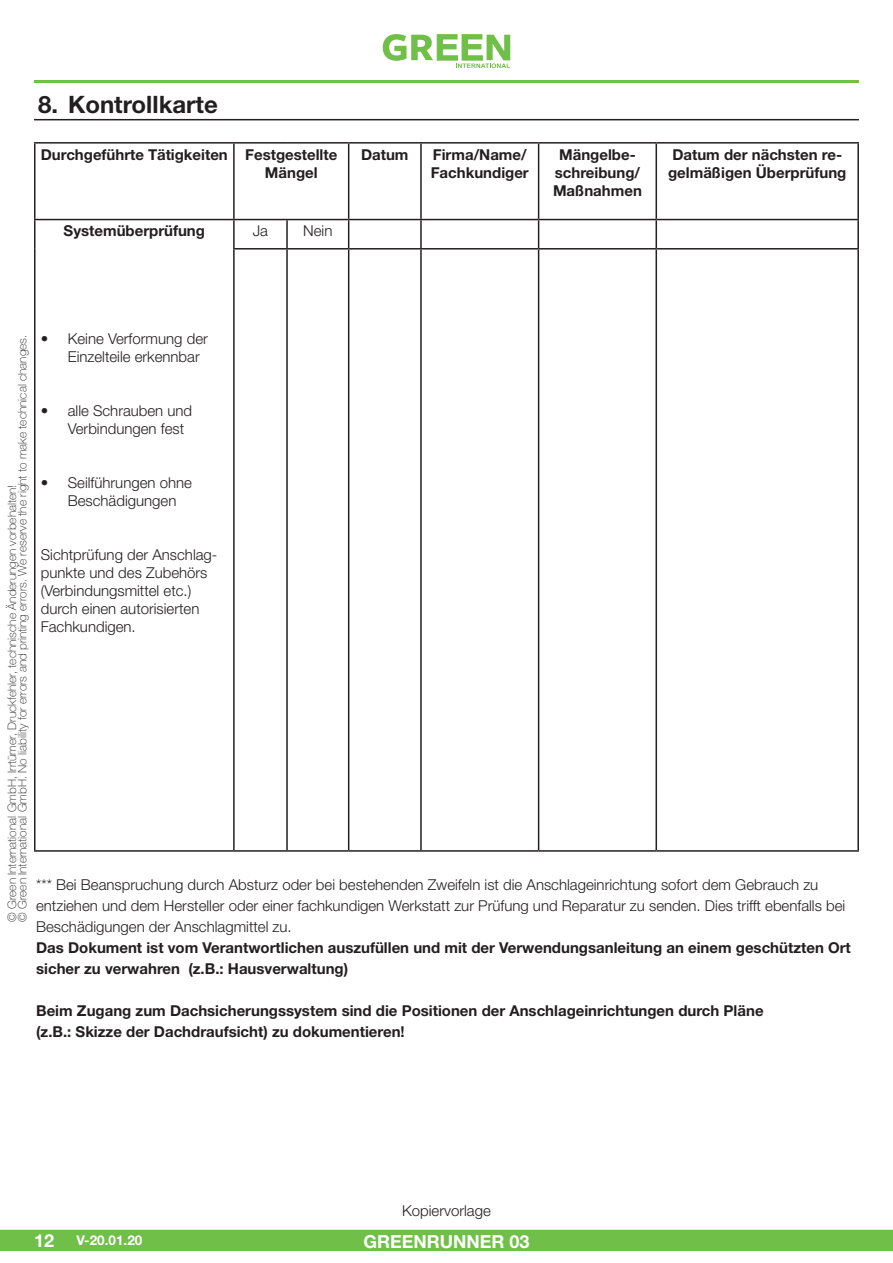
<style>
.page{position:relative;width:893px;height:1263px;background:#fff}
.page>*{position:absolute;margin:0;border:0;box-sizing:border-box;transform-origin:0 0}
.t1{font:700 24px "Helvetica Neue LT Std";color:#231f20}
.t2{font:700 18px "Helvetica Neue LT Std";color:#fff}
.t3{font:300 15px/18px "Helvetica Neue LT Std";color:#231f20}
.t4{font:700 15px/18px "Helvetica Neue LT Std";color:#231f20}
.t5{font:700 13.5px "Helvetica Neue LT Std";color:#fff}
.t6{font:100 11.7px/10.5px "Helvetica Neue LT Std";color:#231f20}
</style>
<div class="page">
<svg style="left:383px;top:34px;width:127px;height:34px"></svg>
<hr style="left:34px;top:80px;width:825px;height:3px;background:#70bf49">
<div style="left:0;top:1229px;width:893px;height:22px;background:#70bf49"></div>
<hr style="left:34px;top:142px;width:200px;height:2px;background:#231f20">
<hr style="left:34px;top:144px;width:2px;height:75px;background:#231f20">
<hr style="left:234px;top:142px;width:53px;height:2px;background:#231f20">
<hr style="left:233px;top:144px;width:2px;height:75px;background:#231f20">
<hr style="left:287px;top:142px;width:62px;height:2px;background:#231f20">
<hr style="left:349px;top:142px;width:72px;height:2px;background:#231f20">
<hr style="left:348px;top:144px;width:1px;height:75px;background:#231f20">
<hr style="left:421px;top:142px;width:118px;height:2px;background:#231f20">
<hr style="left:420px;top:144px;width:2px;height:75px;background:#231f20">
<hr style="left:539px;top:142px;width:117px;height:2px;background:#231f20">
<hr style="left:538px;top:144px;width:1px;height:75px;background:#231f20">
<hr style="left:656px;top:142px;width:203px;height:2px;background:#231f20">
<hr style="left:655px;top:144px;width:2px;height:75px;background:#231f20">
<hr style="left:857px;top:144px;width:2px;height:75px;background:#231f20">
<hr style="left:34px;top:219px;width:200px;height:1px;background:#231f20">
<hr style="left:34px;top:220px;width:2px;height:29px;background:#231f20">
<hr style="left:234px;top:219px;width:53px;height:1px;background:#231f20">
<hr style="left:233px;top:220px;width:2px;height:28px;background:#231f20">
<hr style="left:287px;top:219px;width:62px;height:1px;background:#231f20">
<hr style="left:286px;top:220px;width:2px;height:28px;background:#231f20">
<hr style="left:349px;top:219px;width:72px;height:1px;background:#231f20">
<svg style="left:348px;top:220px;width:1px;height:28px"></svg>
<hr style="left:421px;top:219px;width:118px;height:1px;background:#231f20">
<hr style="left:420px;top:220px;width:2px;height:28px;background:#231f20">
<hr style="left:539px;top:219px;width:117px;height:1px;background:#231f20">
<svg style="left:538px;top:220px;width:1px;height:28px"></svg>
<hr style="left:656px;top:219px;width:203px;height:1px;background:#231f20">
<hr style="left:655px;top:220px;width:2px;height:28px;background:#231f20">
<hr style="left:857px;top:220px;width:2px;height:28px;background:#231f20">
<hr style="left:34px;top:249px;width:2px;height:601px;background:#231f20">
<hr style="left:233px;top:248px;width:54px;height:2px;background:#231f20">
<hr style="left:233px;top:250px;width:2px;height:600px;background:#231f20">
<hr style="left:287px;top:248px;width:62px;height:2px;background:#231f20">
<hr style="left:286px;top:250px;width:2px;height:600px;background:#231f20">
<hr style="left:349px;top:248px;width:72px;height:2px;background:#231f20">
<hr style="left:348px;top:250px;width:1px;height:600px;background:#231f20">
<hr style="left:421px;top:248px;width:118px;height:2px;background:#231f20">
<hr style="left:420px;top:250px;width:2px;height:600px;background:#231f20">
<hr style="left:539px;top:248px;width:117px;height:2px;background:#231f20">
<hr style="left:538px;top:250px;width:1px;height:600px;background:#231f20">
<hr style="left:656px;top:248px;width:203px;height:2px;background:#231f20">
<hr style="left:655px;top:250px;width:2px;height:600px;background:#231f20">
<hr style="left:857px;top:250px;width:2px;height:600px;background:#231f20">
<hr style="left:34px;top:850px;width:200px;height:2px;background:#231f20">
<hr style="left:234px;top:850px;width:53px;height:2px;background:#231f20">
<hr style="left:287px;top:850px;width:62px;height:2px;background:#231f20">
<hr style="left:349px;top:850px;width:72px;height:2px;background:#231f20">
<hr style="left:421px;top:850px;width:118px;height:2px;background:#231f20">
<hr style="left:539px;top:850px;width:117px;height:2px;background:#231f20">
<hr style="left:656px;top:850px;width:203px;height:2px;background:#231f20">
<hr style="left:34px;top:119px;width:825px;height:1px;background:#231f20">
<h1 class="t1" style="left:38px;top:89px;width:181px">8. Kontrollkarte</h1>
<p class="t4" style="left:265px;top:145px;width:74px;text-indent:-224px">Durchgeführte Tätigkeiten Festgestellte<br>Mängel</p>
<p class="t4" style="left:361px;top:145px;width:49px">Datum</p>
<p class="t4" style="left:431px;top:145px;width:100px">Firma/Name/<br>Fachkundiger</p>
<p class="t4" style="left:553px;top:145px;width:90px;text-align:center">Mängelbe&shy;schreibung/<br>Maßnahmen</p>
<p class="t4" style="left:668px;top:145px;width:180px">Datum der nächsten re&shy;gelmäßigen Überprüfung</p>
<p class="t4" style="left:64px;top:222px;width:143px">Systemüberprüfung</p>
<p class="t3" style="left:253px;top:222px;width:17px">Ja</p>
<p class="t3" style="left:303px;top:222px;width:31px">Nein</p>
<p class="t3" style="left:68px;top:330px;width:142px;text-indent:-27px">• Keine Verformung der<br>Einzelteile erkennbar</p>
<p class="t6" style="left:7px;top:922px;width:589px;rotate:-90deg">© Green International GmbH, Irrtümer, Druckfehler, technische Änderungen vorbehalten!<br>© Green International GmbH. No liability for errors and printing errors. We reserve the right to make technical changes.</p>
<p class="t3" style="left:68px;top:402px;width:126px;text-indent:-27px">• alle Schrauben und<br>Verbindungen fest</p>
<p class="t3" style="left:68px;top:474px;width:126px;text-indent:-27px">• Seilführungen ohne<br>Beschädigungen</p>
<p class="t3" style="left:41px;top:546px;width:178px">Sichtprüfung der Anschlag&shy;punkte und des Zubehörs (Verbindungsmittel etc.) durch einen autorisierten<br>Fachkundigen.</p>
<p class="t3" style="left:36px;top:874px;width:811px;line-height:21px">*** Bei Beanspruchung durch Absturz oder bei bestehenden Zweifeln ist die Anschlageinrichtung sofort dem Gebrauch zu entziehen und dem Hersteller oder einer fachkundigen Werkstatt zur Prüfung und Reparatur zu senden. Dies trifft ebenfalls bei<br>Beschädigungen der Anschlagmittel zu.</p>
<p class="t4" style="left:36px;top:937px;width:816px;line-height:21px">Das Dokument ist vom Verantwortlichen auszufüllen und mit der Verwendungsanleitung an einem geschützten Ort sicher zu verwahren (z.B.: Hausverwaltung)</p>
<p class="t4" style="left:36px;top:1000px;width:729px;line-height:21px">Beim Zugang zum Dachsicherungssystem sind die Positionen der Anschlageinrichtungen durch Pläne (z.B.: Skizze der Dachdraufsicht) zu dokumentieren!</p>
<p class="t3" style="left:402px;top:1201px;width:90px">Kopiervorlage</p>
<p class="t2" style="left:34px;top:1229px;width:22px">12</p>
<p class="t5" style="left:77px;top:1232px;width:67px">V-20.01.20</p>
<p class="t2" style="left:363px;top:1230px;width:168px">GREENRUNNER 03</p>
</div>
